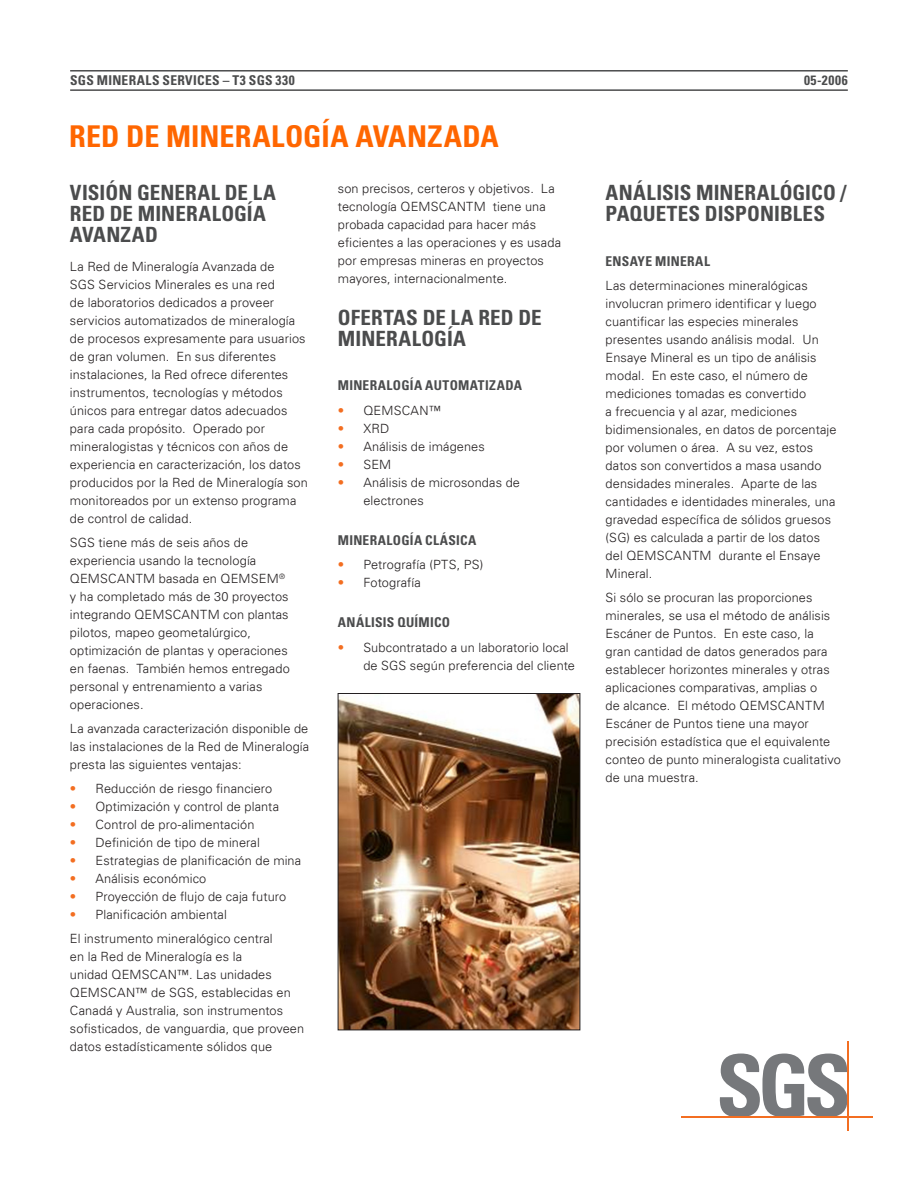
<style>
.page{position:relative;width:918px;height:1188px;background:#fff}
.page>*{position:absolute;margin:0;border:0;box-sizing:border-box;transform-origin:0 0}
.t1{font:700 condensed 30px "Univers LT";letter-spacing:.005em;color:#f60}
.header_14pt{font:700 condensed 21px/21px "Univers LT";letter-spacing:.005em;color:#4b4c4d}
._9_pt_header{font:700 condensed 13.5px "Univers LT";letter-spacing:.025em;color:#4b4c4d}
.BODY_TEXT_LISTS_SPAC{font:300 12.75px/18px "Univers LT";letter-spacing:.01em;color:#231f20}
.body{font:300 12.75px/18px "Univers LT";letter-spacing:.01em;color:#231f20}
.bullet{font:300 12.75px/18px "Univers LT";letter-spacing:.01em;color:#231f20}
.s1{color:#f36e21}
</style>
<div class="page">
<hr style="left:70px;top:70px;width:778px;height:2px;background:#4b4c4d">
<hr style="left:70px;top:89px;width:778px;height:2px;background:#4b4c4d">
<svg style="left:719px;top:1054px;width:128px;height:62px"></svg>
<hr style="left:681px;top:1116px;width:192px;height:2px;background:#f36e21">
<hr style="left:847px;top:1041px;width:1px;height:89px;background:#f36e21">
<img style="left:340px;top:695px;width:238px;height:333px">
<div style="left:338px;top:693px;width:242px;height:337px;border:1px solid #231f20"></div>
<p class="_9_pt_header" style="left:70px;top:72px;width:226px">SGS MINERALS SERVICES – T3 SGS 330</p>
<p class="_9_pt_header" style="left:804px;top:72px;width:45px">05-2006</p>
<p class="t1" style="left:69px;top:118px;width:431px">RED DE MINERALOGÍA AVANZADA</p>
<p class="header_14pt" style="left:70px;top:182px;width:208px">VISIÓN GENERAL DE LA<br>RED DE MINERALOGÍA<br>AVANZAD</p>
<p class="body" style="left:70px;top:257px;width:239px">La Red de Mineralogía Avanzada de<br>SGS Servicios Minerales es una red<br>de laboratorios dedicados a proveer servicios automatizados de mineralogía de procesos expresamente para usuarios de gran volumen. En sus diferentes instalaciones, la Red ofrece diferentes instrumentos, tecnologías y métodos únicos para entregar datos adecuados para cada propósito. Operado por mineralogistas y técnicos con años de experiencia en caracterización, los datos producidos por la Red de Mineralogía son monitoreados por un extenso programa de control de calidad.</p>
<p class="body" style="left:70px;top:533px;width:221px">SGS tiene más de seis años de experiencia usando la tecnología<br>QEMSCANTM basada en QEMSEM<sup>® </sup>y ha completado más de 30 proyectos integrando QEMSCANTM con plantas pilotos, mapeo geometalúrgico, optimización de plantas y operaciones en faenas. También hemos entregado personal y entrenamiento a varias operaciones.</p>
<p class="body" style="left:70px;top:719px;width:241px;text-align:justify">La avanzada caracterización disponible de las instalaciones de la Red de Mineralogía presta las siguientes ventajas:</p>
<p class="BODY_TEXT_LISTS_SPAC" style="left:70px;top:779px;width:204px"><span class="s1">•</span> Reducción de riesgo financiero</p>
<p class="BODY_TEXT_LISTS_SPAC" style="left:70px;top:797px;width:211px"><span class="s1">•</span> Optimización y control de planta</p>
<p class="BODY_TEXT_LISTS_SPAC" style="left:70px;top:815px;width:186px"><span class="s1">•</span> Control de pro-alimentación</p>
<p class="BODY_TEXT_LISTS_SPAC" style="left:70px;top:833px;width:191px"><span class="s1">•</span> Definición de tipo de mineral</p>
<p class="BODY_TEXT_LISTS_SPAC" style="left:70px;top:851px;width:233px"><span class="s1">•</span> Estrategias de planificación de mina</p>
<p class="BODY_TEXT_LISTS_SPAC" style="left:70px;top:869px;width:138px"><span class="s1">•</span> Análisis económico</p>
<p class="BODY_TEXT_LISTS_SPAC" style="left:70px;top:887px;width:218px"><span class="s1">•</span> Proyección de flujo de caja futuro</p>
<p class="BODY_TEXT_LISTS_SPAC" style="left:70px;top:905px;width:158px"><span class="s1">•</span> Planificación ambiental</p>
<p class="bullet" style="left:70px;top:929px;width:236px">El instrumento mineralógico central<br>en la Red de Mineralogía es la<br>unidad QEMSCAN™. Las unidades QEMSCAN™ de SGS, establecidas en Canadá y Australia, son instrumentos sofisticados, de vanguardia, que proveen datos estadísticamente sólidos que</p>
<p class="header_14pt" style="left:606px;top:182px;width:242px">ANÁLISIS MINERALÓGICO /<br>PAQUETES DISPONIBLES</p>
<p class="_9_pt_header" style="left:606px;top:253px;width:106px">ENSAYE MINERAL</p>
<p class="BODY_TEXT_LISTS_SPAC" style="left:606px;top:277px;width:233px">Las determinaciones mineralógicas involucran primero identificar y luego cuantificar las especies minerales presentes usando análisis modal. Un Ensaye Mineral es un tipo de análisis modal. En este caso, el número de mediciones tomadas es convertido<br>a frecuencia y al azar, mediciones bidimensionales, en datos de porcentaje por volumen o área. A su vez, estos datos son convertidos a masa usando densidades minerales. Aparte de las cantidades e identidades minerales, una gravedad específica de sólidos gruesos (SG) es calculada a partir de los datos del QEMSCANTM durante el Ensaye Mineral.</p>
<p class="BODY_TEXT_LISTS_SPAC" style="left:606px;top:589px;width:237px">Si sólo se procuran las proporciones minerales, se usa el método de análisis Escáner de Puntos. En este caso, la gran cantidad de datos generados para establecer horizontes minerales y otras aplicaciones comparativas, amplias o<br>de alcance. El método QEMSCANTM Escáner de Puntos tiene una mayor precisión estadística que el equivalente conteo de punto mineralogista cualitativo de una muestra.</p>
<p class="bullet" style="left:338px;top:179px;width:225px">son precisos, certeros y objetivos. La tecnología QEMSCANTM tiene una probada capacidad para hacer más eficientes a las operaciones y es usada por empresas mineras en proyectos mayores, internacionalmente.</p>
<p class="header_14pt" style="left:338px;top:307px;width:205px">OFERTAS DE LA RED DE<br>MINERALOGÍA</p>
<p class="_9_pt_header" style="left:338px;top:377px;width:186px">MINERALOGÍA AUTOMATIZADA</p>
<p class="BODY_TEXT_LISTS_SPAC" style="left:338px;top:401px;width:105px"><span class="s1">•</span> QEMSCAN™</p>
<p class="BODY_TEXT_LISTS_SPAC" style="left:338px;top:419px;width:53px"><span class="s1">•</span> XRD</p>
<p class="BODY_TEXT_LISTS_SPAC" style="left:338px;top:437px;width:148px"><span class="s1">•</span> Análisis de imágenes</p>
<p class="BODY_TEXT_LISTS_SPAC" style="left:338px;top:455px;width:55px"><span class="s1">•</span> SEM</p>
<p class="BODY_TEXT_LISTS_SPAC" style="left:363px;top:473px;width:158px;text-indent:-26px"><span class="s1">•</span> Análisis de microsondas de electrones</p>
<p class="_9_pt_header" style="left:338px;top:532px;width:140px">MINERALOGÍA CLÁSICA</p>
<p class="BODY_TEXT_LISTS_SPAC" style="left:338px;top:556px;width:147px"><span class="s1">•</span> Petrografía (PTS, PS)</p>
<p class="BODY_TEXT_LISTS_SPAC" style="left:338px;top:574px;width:84px"><span class="s1">•</span> Fotografía</p>
<p class="_9_pt_header" style="left:338px;top:614px;width:114px">ANÁLISIS QUÍMICO</p>
<p class="BODY_TEXT_LISTS_SPAC" style="left:363px;top:638px;width:213px;text-indent:-26px"><span class="s1">•</span> Subcontratado a un laboratorio local de SGS según preferencia del cliente</p>
</div>
